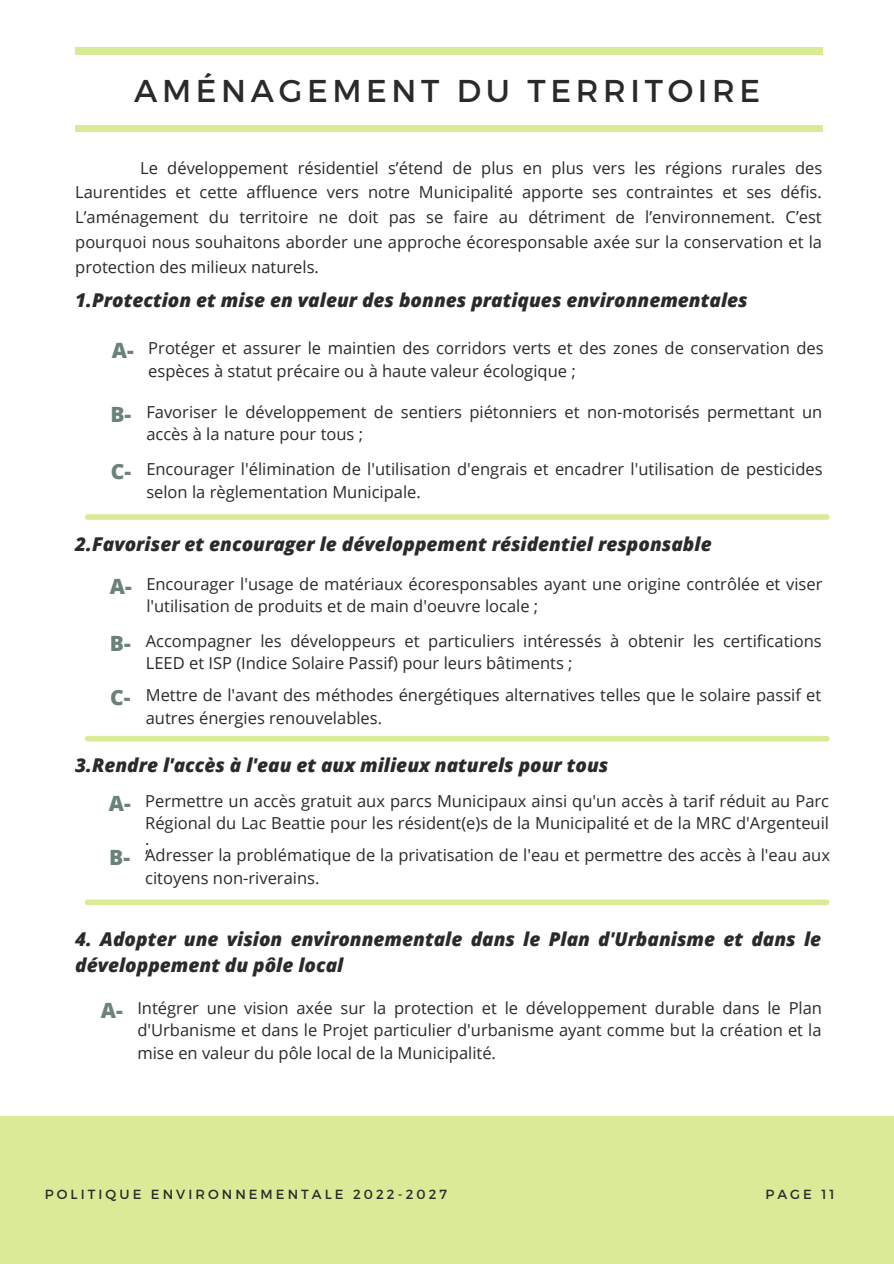
<style>
.page{position:relative;width:894px;height:1264px;background:#fff}
.page>*{position:absolute;margin:0;border:0;box-sizing:border-box;transform-origin:0 0}
.t1{font:31.5px "Montserrat";letter-spacing:.145em;color:#2a2a2a}
.t2{font:800 21px "Open Sans";color:#6b827c}
.t3{font:italic 800 19.05px/26px "Open Sans";color:#2a2a2a}
.t4{font:16.5px/22.5px "Open Sans";color:#2a2a2a}
.t5{font:13.2px "Montserrat";letter-spacing:.23em;color:#2a2a2a}
</style>
<div class="page">
<div style="left:75px;top:125px;width:747px;height:7px;background:#daeb97"></div>
<div style="left:0;top:1116px;width:893px;height:147px;background:#daeb97"></div>
<div style="left:75px;top:48px;width:747px;height:6px;background:#daeb97"></div>
<div style="left:87px;top:514px;width:739px;height:6px;background:#daeb97"></div>
<div style="left:87px;top:736px;width:739px;height:5px;background:#daeb97"></div>
<div style="left:87px;top:899px;width:739px;height:6px;background:#daeb97"></div>
<p class="t1" style="left:134px;top:70px;width:627px">AMÉNAGEMENT DU TERRITOIRE</p>
<p class="t4" style="left:75px;top:155px;width:748px;line-height:24.8px;text-align:justify;text-indent:65px">Le développement résidentiel s’étend de plus en plus vers les régions rurales des Laurentides et cette affluence vers notre Municipalité apporte ses contraintes et ses défis.<br>L’aménagement du territoire ne doit pas se faire au détriment de l’environnement. C’est pourquoi nous souhaitons aborder une approche écoresponsable axée sur la conservation et la protection des milieux naturels.</p>
<p class="t3" style="left:75px;top:287px;width:673px">1.Protection et mise en valeur des bonnes pratiques environnementales</p>
<p class="t4" style="left:148px;top:336px;width:676px">Protéger et assurer le maintien des corridors verts et des zones de conservation des espèces à statut précaire ou à haute valeur écologique ;</p>
<p class="t2" style="left:112px;top:335px;width:23px">A-</p>
<p class="t2" style="left:110px;top:399px;width:22px">B-</p>
<p class="t2" style="left:111px;top:456px;width:22px">C-</p>
<p class="t4" style="left:146px;top:400px;width:677px">Favoriser le développement de sentiers piétonniers et non-motorisés permettant un accès à la nature pour tous ;</p>
<p class="t4" style="left:146px;top:457px;width:677px">Encourager l'élimination de l'utilisation d'engrais et encadrer l'utilisation de pesticides selon la règlementation Municipale.</p>
<p class="t3" style="left:75px;top:530px;width:637px">2.Favoriser et encourager le développement résidentiel responsable</p>
<p class="t4" style="left:146px;top:572px;width:677px">Encourager l'usage de matériaux écoresponsables ayant une origine contrôlée et viser l'utilisation de produits et de main d'oeuvre locale ;</p>
<p class="t2" style="left:110px;top:571px;width:23px">A-</p>
<p class="t2" style="left:110px;top:628px;width:22px">B-</p>
<p class="t2" style="left:110px;top:683px;width:22px">C-</p>
<p class="t4" style="left:146px;top:629px;width:677px">Accompagner les développeurs et particuliers intéressés à obtenir les certifications<br>LEED et ISP (Indice Solaire Passif) pour leurs bâtiments ;</p>
<p class="t4" style="left:146px;top:683px;width:676px">Mettre de l'avant des méthodes énergétiques alternatives telles que le solaire passif et autres énergies renouvelables.</p>
<p class="t3" style="left:75px;top:752px;width:534px">3.Rendre l'accès à l'eau et aux milieux naturels pour tous</p>
<p class="t4" style="left:145px;top:789px;width:685px;text-align:justify">Permettre un accès gratuit aux parcs Municipaux ainsi qu'un accès à tarif réduit au Parc Régional du Lac Beattie pour les résident(e)s de la Municipalité et de la MRC d'Argenteuil ;</p>
<p class="t2" style="left:109px;top:788px;width:23px">A-</p>
<p class="t4" style="left:145px;top:843px;width:686px">Adresser la problématique de la privatisation de l'eau et permettre des accès à l'eau aux citoyens non-riverains.</p>
<p class="t2" style="left:109px;top:843px;width:22px">B-</p>
<p class="t3" style="left:75px;top:925px;width:747px">4. Adopter une vision environnementale dans le Plan d'Urbanisme et dans le développement du pôle local</p>
<p class="t4" style="left:137px;top:995px;width:686px;text-align:justify">Intégrer une vision axée sur la protection et le développement durable dans le Plan d'Urbanisme et dans le Projet particulier d'urbanisme ayant comme but la création et la mise en valeur du pôle local de la Municipalité.</p>
<p class="t2" style="left:101px;top:995px;width:23px">A-</p>
<p class="t5" style="left:45px;top:1185px;width:403px">POLITIQUE ENVIRONNEMENTALE 2022-2027</p>
<p class="t5" style="left:765px;top:1185px;width:71px">PAGE 11</p>
</div>
